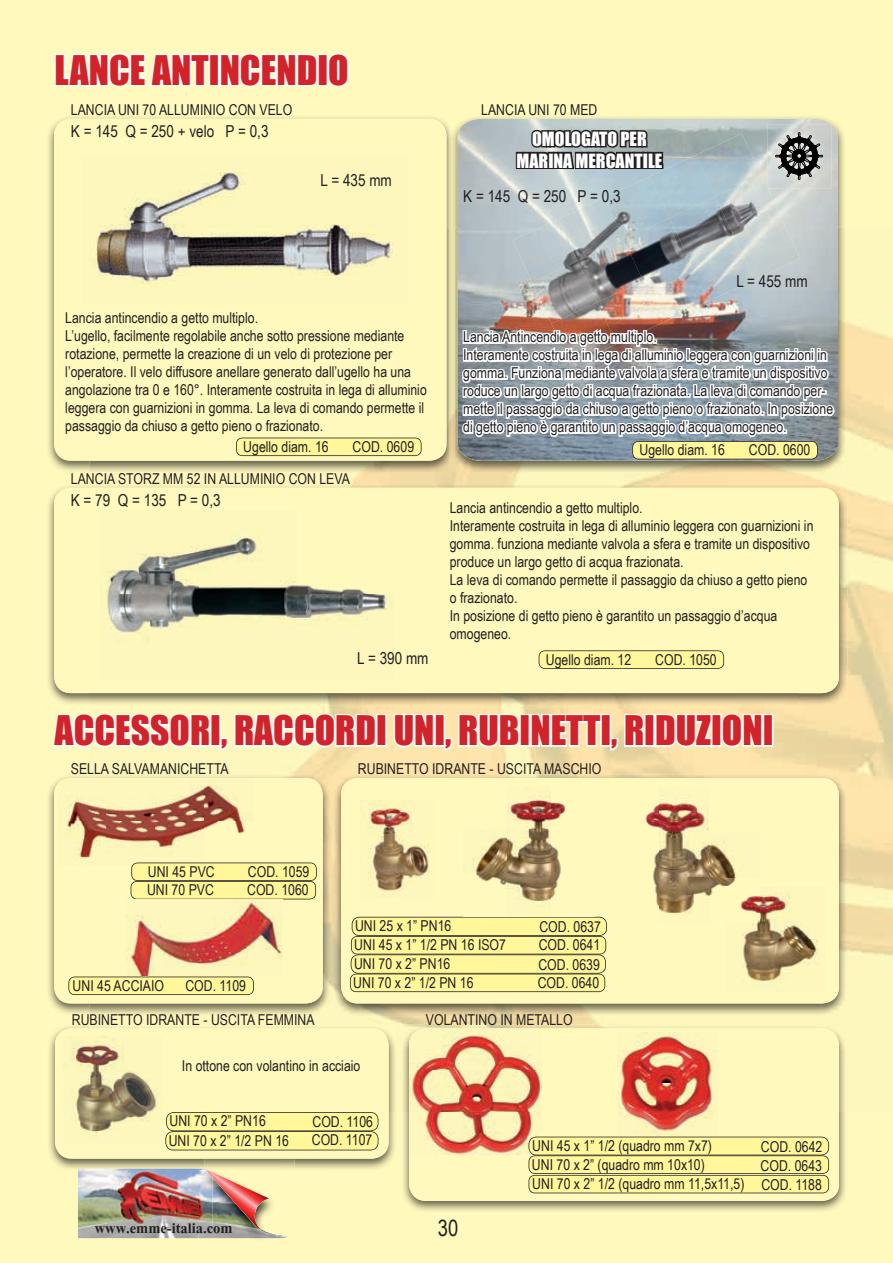
<style>
.page{position:relative;width:893px;height:1263px;background:#fff9bd}
.page>*{position:absolute;margin:0;border:0;box-sizing:border-box;transform-origin:0 0}
.t1{font:37.5px "Impact";color:#d1232a}
.t2{font:22.5px "Arial Narrow";color:#231f20}
.t3{font:18px/21.6px "Impact";color:#fff;text-align:center}
.t4{font:700 18px "Aparajita";color:#231f20}
.t5{font:16.5px "Arial Narrow";color:#231f20}
.t6{font:15px/18px "Arial Narrow";color:#231f20}
</style>
<div class="page">
<img style="left:291px;top:322px;width:602px;height:702px">
<svg style="left:54px;top:53px;width:158px;height:34px"></svg>
<div style="left:209px;top:54px;width:11px;height:32px;border:3px solid #fff"></div>
<svg style="left:218px;top:53px;width:101px;height:34px"></svg>
<div style="left:317px;top:54px;width:11px;height:32px;border:3px solid #fff"></div>
<svg style="left:326px;top:53px;width:23px;height:34px"></svg>
<img style="left:48px;top:117px;width:402px;height:354px">
<img style="left:89px;top:227px;width:757px;height:246px">
<div style="left:54px;top:119px;width:392px;height:342px;background:#fff9bd;border-radius:17px"></div>
<img style="left:94px;top:172px;width:299px;height:113px">
<svg style="left:236px;top:438px;width:186px;height:18px;background:#f0e892"></svg>
<img style="left:450px;top:117px;width:394px;height:110px">
<img style="left:450px;top:227px;width:5px;height:246px">
<img style="left:458px;top:119px;width:380px;height:342px">
<img style="left:767px;top:124px;width:64px;height:64px">
<svg style="left:775px;top:132px;width:48px;height:48px;background:#757775"></svg>
<svg style="left:516px;top:117px;width:147px;height:52px;background:#6c6f6d"></svg>
<img style="left:513px;top:219px;width:45px;height:63px">
<img style="left:558px;top:198px;width:46px;height:63px">
<img style="left:604px;top:176px;width:46px;height:63px">
<img style="left:650px;top:155px;width:46px;height:63px">
<img style="left:696px;top:134px;width:65px;height:62px">
<img style="left:532px;top:261px;width:46px;height:55px">
<img style="left:578px;top:239px;width:46px;height:63px">
<img style="left:624px;top:218px;width:45px;height:63px">
<img style="left:669px;top:196px;width:46px;height:64px">
<img style="left:715px;top:175px;width:66px;height:63px">
<img style="left:551px;top:302px;width:46px;height:14px">
<img style="left:597px;top:281px;width:46px;height:35px">
<img style="left:643px;top:260px;width:65px;height:56px">
<img style="left:689px;top:238px;width:65px;height:63px">
<img style="left:735px;top:217px;width:65px;height:63px">
<svg style="left:460px;top:316px;width:376px;height:143px;background:#bebebb"></svg>
<img style="left:48px;top:486px;width:41px;height:208px">
<img style="left:89px;top:484px;width:758px;height:44px">
<img style="left:797px;top:528px;width:50px;height:178px">
<img style="left:89px;top:693px;width:708px;height:13px">
<div style="left:54px;top:488px;width:785px;height:205px;background:#fff9bd;border-radius:17px"></div>
<img style="left:107px;top:531px;width:285px;height:105px">
<svg style="left:539px;top:650px;width:185px;height:19px;background:#ece490"></svg>
<img style="left:48px;top:774px;width:283px;height:242px">
<div style="left:54px;top:778px;width:269px;height:225px;background:#fff9bd;border-radius:17px"></div>
<img style="left:58px;top:778px;width:187px;height:81px">
<svg style="left:131px;top:862px;width:186px;height:37px;background:#eee691"></svg>
<img style="left:127px;top:900px;width:156px;height:75px">
<img style="left:333px;top:774px;width:514px;height:242px">
<div style="left:341px;top:778px;width:498px;height:225px;background:#fff9bd;border-radius:17px"></div>
<img style="left:360px;top:801px;width:70px;height:95px">
<svg style="left:350px;top:917px;width:257px;height:75px;background:#eee791"></svg>
<svg style="left:52px;top:694px;width:161px;height:54px"></svg>
<div style="left:210px;top:714px;width:11px;height:33px;border:3px solid #fff"></div>
<svg style="left:219px;top:694px;width:159px;height:59px"></svg>
<div style="left:376px;top:714px;width:11px;height:33px;border:3px solid #fff"></div>
<svg style="left:392px;top:711px;width:44px;height:38px;background:#fef0d3"></svg>
<div style="left:434px;top:714px;width:11px;height:33px;border:3px solid #fff"></div>
<svg style="left:443px;top:712px;width:79px;height:41px"></svg>
<div style="left:520px;top:714px;width:10px;height:33px;border:3px solid #fff"></div>
<svg style="left:529px;top:711px;width:74px;height:37px;background:#f7ebcf"></svg>
<div style="left:600px;top:714px;width:11px;height:33px;border:3px solid #fff"></div>
<svg style="left:609px;top:712px;width:38px;height:41px"></svg>
<div style="left:644px;top:714px;width:11px;height:33px;border:3px solid #fff"></div>
<svg style="left:654px;top:712px;width:60px;height:37px;background:#fef1d5"></svg>
<div style="left:711px;top:714px;width:11px;height:33px;border:3px solid #fff"></div>
<svg style="left:720px;top:711px;width:44px;height:38px;background:#fbefd3"></svg>
<div style="left:763px;top:714px;width:10px;height:33px;border:3px solid #fff"></div>
<img style="left:645px;top:798px;width:91px;height:117px">
<img style="left:472px;top:788px;width:93px;height:119px">
<img style="left:742px;top:887px;width:76px;height:96px">
<img style="left:726px;top:887px;width:34px;height:36px">
<img style="left:49px;top:1026px;width:346px;height:142px">
<img style="left:89px;top:1026px;width:306px;height:86px">
<div style="left:55px;top:1028px;width:334px;height:130px;background:#fff9bd;border-radius:17px"></div>
<img style="left:64px;top:1036px;width:93px;height:76px">
<img style="left:49px;top:1112px;width:329px;height:127px">
<img style="left:403px;top:1024px;width:443px;height:187px">
<div style="left:409px;top:1028px;width:430px;height:173px;background:#fff9bd;border-radius:17px"></div>
<img style="left:409px;top:1028px;width:132px;height:127px">
<svg style="left:529px;top:1136px;width:300px;height:57px;background:#efe792"></svg>
<img style="left:618px;top:1032px;width:99px;height:103px">
<svg style="left:68px;top:976px;width:186px;height:19px;background:#ece591"></svg>
<h1 class="t1" style="left:55px;top:41px;width:296px">LANCE ANTINCENDIO</h1>
<p class="t6" style="left:71px;top:100px;width:223px">LANCIA UNI 70 ALLUMINIO CON VELO</p>
<p class="t5" style="left:71px;top:119px;width:199px">K = 145 Q = 250 + velo P = 0,3</p>
<p class="t5" style="left:321px;top:168px;width:73px">L = 435 mm</p>
<p class="t6" style="left:481px;top:100px;width:118px">LANCIA UNI 70 MED</p>
<p class="t3" style="left:517px;top:128px;width:147px">OMOLOGATO PER<br>MARINA MERCANTILE</p>
<p class="t5" style="left:463px;top:184px;width:159px">K = 145 Q = 250 P = 0,3</p>
<p class="t6" style="left:65px;top:308px;width:363px">Lancia antincendio a getto multiplo.<br>L’ugello, facilmente regolabile anche sotto pressione mediante rotazione, permette la creazione di un velo di protezione per l’operatore. Il velo diffusore anellare generato dall’ugello ha una angolazione tra 0 e 160°. Interamente costruita in lega di alluminio leggera con guarnizioni in gomma. La leva di comando permette il passaggio da chiuso a getto pieno o frazionato.</p>
<p class="t6" style="left:243px;top:437px;width:87px">Ugello diam. 16</p>
<p class="t6" style="left:353px;top:437px;width:63px">COD. 0609</p>
<p class="t6" style="left:71px;top:469px;width:281px">LANCIA STORZ MM 52 IN ALLUMINIO CON LEVA</p>
<p class="t5" style="left:71px;top:488px;width:151px">K = 79 Q = 135 P = 0,3</p>
<p class="t5" style="left:357px;top:646px;width:73px">L = 390 mm</p>
<p class="t5" style="left:736px;top:269px;width:73px">L = 455 mm</p>
<p class="t6" style="left:463px;top:327px;width:371px">Lancia Antincendio a getto multiplo.<br>Interamente costruita in lega di alluminio leggera con guarnizioni in gomma. Funziona mediante valvola a sfera e tramite un dispositivo roduce un largo getto di acqua frazionata. La leva di comando per&shy;mette il passaggio da chiuso a getto pieno o frazionato. In posizione di getto pieno è garantito un passaggio d’acqua omogeneo.</p>
<p class="t6" style="left:639px;top:440px;width:87px">Ugello diam. 16</p>
<p class="t6" style="left:749px;top:440px;width:63px">COD. 0600</p>
<p class="t6" style="left:450px;top:498px;width:365px">Lancia antincendio a getto multiplo.<br>Interamente costruita in lega di alluminio leggera con guarnizioni in gomma. funziona mediante valvola a sfera e tramite un dispositivo produce un largo getto di acqua frazionata.<br>La leva di comando permette il passaggio da chiuso a getto pieno o frazionato.<br>In posizione di getto pieno è garantito un passaggio d’acqua omogeneo.</p>
<p class="t6" style="left:546px;top:650px;width:87px">Ugello diam. 12</p>
<p class="t6" style="left:655px;top:650px;width:63px">COD. 1050</p>
<h1 class="t1" style="left:55px;top:701px;width:720px">ACCESSORI, RACCORDI UNI, RUBINETTI, RIDUZIONI</h1>
<p class="t6" style="left:71px;top:759px;width:159px">SELLA SALVAMANICHETTA</p>
<p class="t6" style="left:148px;top:862px;width:68px">UNI 45 PVC</p>
<p class="t6" style="left:248px;top:862px;width:63px">COD. 1059</p>
<p class="t6" style="left:147px;top:880px;width:68px">UNI 70 PVC</p>
<p class="t6" style="left:247px;top:880px;width:63px">COD. 1060</p>
<p class="t6" style="left:73px;top:976px;width:93px">UNI 45 ACCIAIO</p>
<p class="t6" style="left:185px;top:976px;width:62px">COD. 1109</p>
<p class="t6" style="left:72px;top:1010px;width:244px">RUBINETTO IDRANTE - USCITA FEMMINA</p>
<p class="t6" style="left:358px;top:759px;width:245px">RUBINETTO IDRANTE - USCITA MASCHIO</p>
<p class="t6" style="left:355px;top:916px;width:98px">UNI 25 x 1” PN16</p>
<p class="t6" style="left:539px;top:917px;width:63px">COD. 0637</p>
<p class="t6" style="left:354px;top:935px;width:153px">UNI 45 x 1” 1/2 PN 16 ISO7</p>
<p class="t6" style="left:539px;top:935px;width:63px">COD. 0641</p>
<p class="t6" style="left:354px;top:954px;width:98px">UNI 70 x 2” PN16</p>
<p class="t6" style="left:538px;top:955px;width:63px">COD. 0639</p>
<p class="t6" style="left:353px;top:973px;width:122px">UNI 70 x 2” 1/2 PN 16</p>
<p class="t6" style="left:538px;top:973px;width:63px">COD. 0640</p>
<p class="t6" style="left:426px;top:1010px;width:148px">VOLANTINO IN METALLO</p>
<p class="t6" style="left:182px;top:1056px;width:180px">In ottone con volantino in acciaio</p>
<p class="t6" style="left:169px;top:1111px;width:98px">UNI 70 x 2” PN16</p>
<p class="t6" style="left:312px;top:1112px;width:62px">COD. 1106</p>
<p class="t6" style="left:169px;top:1131px;width:122px">UNI 70 x 2” 1/2 PN 16</p>
<p class="t6" style="left:312px;top:1130px;width:62px">COD. 1107</p>
<p class="t4" style="left:95px;top:1217px;width:139px">www.emme-italia.com</p>
<h2 class="t2" style="left:438px;top:1211px;width:22px">30</h2>
<p class="t6" style="left:532px;top:1136px;width:181px">UNI 45 x 1” 1/2 (quadro mm 7x7)</p>
<p class="t6" style="left:761px;top:1137px;width:63px">COD. 0642</p>
<p class="t6" style="left:532px;top:1174px;width:291px">UNI 70 x 2” 1/2 (quadro mm 11,5x11,5) COD. 1188</p>
<p class="t6" style="left:532px;top:1155px;width:174px">UNI 70 x 2” (quadro mm 10x10)</p>
<p class="t6" style="left:760px;top:1156px;width:63px">COD. 0643</p>
</div>
